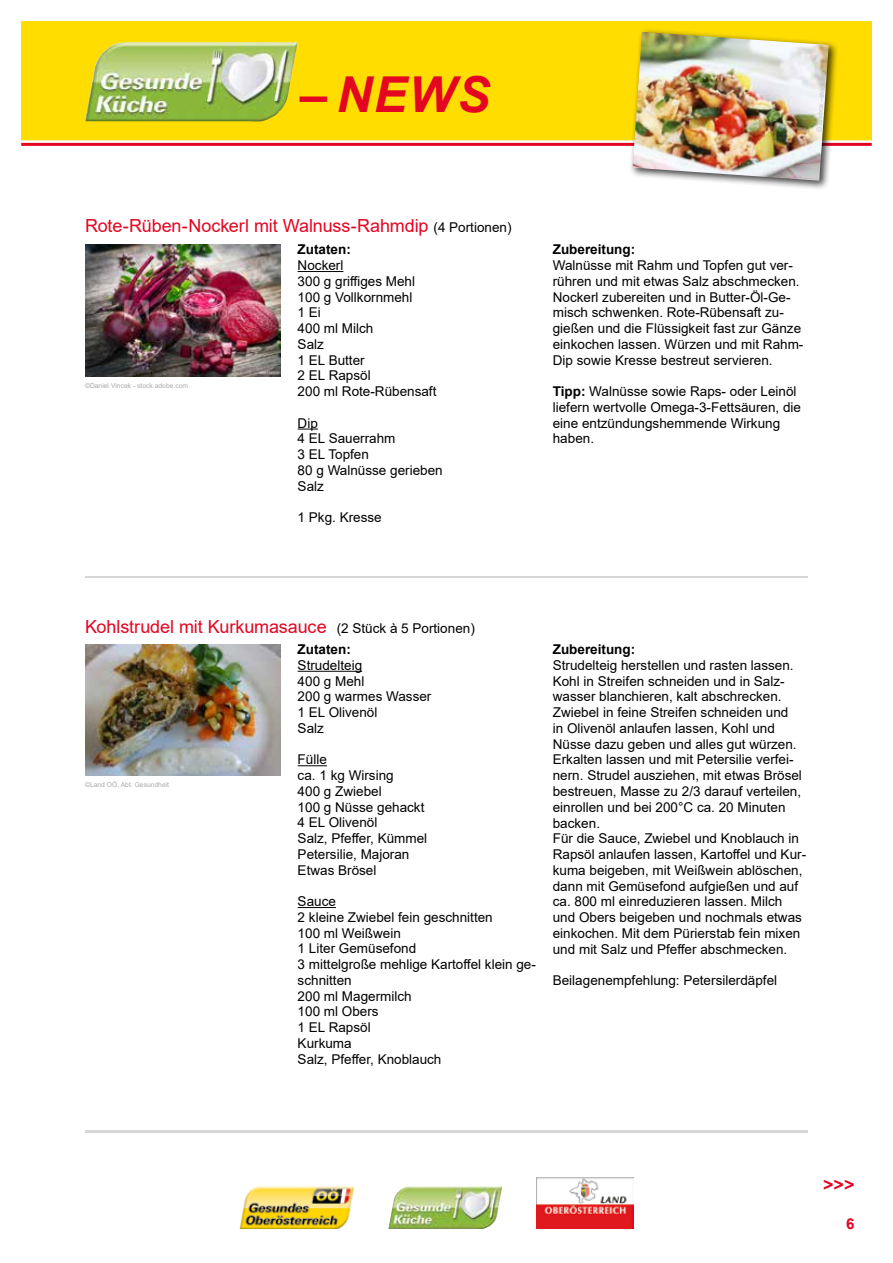
<style>
.page{position:relative;width:893px;height:1263px;background:#fff}
.page>*{position:absolute;margin:0;border:0;box-sizing:border-box;transform-origin:0 0}
.t1{font:italic 700 49.5px "Arial";color:#e40521}
.t2{font:18px "Arial";letter-spacing:-.005em;color:#e40521}
.t3{font:700 18px "Arial";color:#e40521}
.t4{font:700 15px "Arial";color:#e40521}
.t5{font:13.5px/15.8px "Arial";color:#000}
.t6{font:700 13.5px "Arial";color:#000}
.t7{font:6.75px "Arial";color:#aaa}
.t8{font:6.75px "Arial";color:#c1c0c0}
.s1{font-size:13.5px;color:#000}
.s2{font-weight:700}
</style>
<div class="page">
<div style="left:21px;top:21px;width:851px;height:121px;background:#fd0"></div>
<img style="left:85px;top:42px;width:213px;height:79px">
<hr style="left:21px;top:140px;width:851px;height:3px;background:#fff">
<hr style="left:21px;top:143px;width:851px;height:3px;background:#e40521">
<div style="left:629px;top:28px;width:209px;height:163px;background:#000;opacity:.75"></div>
<img style="left:633px;top:32px;width:196px;height:149px">
<img style="left:388px;top:1186px;width:114px;height:43px">
<img style="left:536px;top:1178px;width:98px;height:51px">
<img style="left:240px;top:1186px;width:114px;height:43px">
<img style="left:85px;top:244px;width:196px;height:132px">
<hr style="left:298px;top:271px;width:45px;height:1px;background:#000">
<svg style="left:298px;top:429px;width:20px;height:1px"></svg>
<hr style="left:85px;top:576px;width:723px;height:1px;background:#d6d6d6">
<img style="left:85px;top:644px;width:196px;height:132px">
<hr style="left:298px;top:671px;width:64px;height:1px;background:#000">
<svg style="left:298px;top:765px;width:29px;height:1px"></svg>
<hr style="left:298px;top:907px;width:38px;height:1px;background:#000">
<hr style="left:85px;top:1130px;width:723px;height:2px;background:#d6d6d6">
<h1 class="t1" style="left:300px;top:61px;width:192px">– NEWS</h1>
<h2 class="t2" style="left:85px;top:213px;width:428px">Rote-Rüben-Nockerl mit Walnuss-Rahmdip <span class="s1">(4 Portionen)</span></h2>
<p class="t7" style="left:85px;top:381px;width:105px">©Daniel Vincek - stock.adobe.com</p>
<p class="t6" style="left:298px;top:240px;width:55px">Zutaten:</p>
<p class="t5" style="left:298px;top:257px;width:140px">Nockerl<br>300 g griffiges Mehl<br>100 g Vollkornmehl<br>1 Ei<br>400 ml Milch<br>Salz<br>1 EL Butter<br>2 EL Rapsöl<br>200 ml Rote-Rübensaft</p>
<p class="t5" style="left:298px;top:415px;width:147px">Dip<br>4 EL Sauerrahm<br>3 EL Topfen<br>80 g Walnüsse gerieben<br>Salz</p>
<p class="t5" style="left:298px;top:509px;width:86px">1 Pkg. Kresse</p>
<p class="t8" style="left:814px;top:132px;width:86px;rotate:-86deg">© Brebca –stock.adobe.com</p>
<p class="t6" style="left:553px;top:240px;width:84px">Zubereitung:</p>
<p class="t5" style="left:553px;top:257px;width:252px">Walnüsse mit Rahm und Topfen gut ver&shy;rühren und mit etwas Salz abschmecken.<br>Nockerl zubereiten und in Butter-Öl-Ge&shy;misch schwenken. Rote-Rübensaft zu&shy;gießen und die Flüssigkeit fast zur Gänze einkochen lassen. Würzen und mit Rahm-Dip sowie Kresse bestreut servieren.</p>
<p class="t5" style="left:553px;top:383px;width:250px"><span class="s2">Tipp:</span> Walnüsse sowie Raps- oder Leinöl liefern wertvolle Omega-3-Fettsäuren, die eine entzündungshemmende Wirkung haben.</p>
<h2 class="t2" style="left:85px;top:614px;width:391px">Kohlstrudel mit Kurkumasauce <span class="s1">(2 Stück à 5 Portionen)</span></h2>
<p class="t7" style="left:85px;top:780px;width:86px">©Land OÖ, Abt. Gesundheit</p>
<p class="t6" style="left:298px;top:640px;width:55px">Zutaten:</p>
<p class="t5" style="left:298px;top:657px;width:135px">Strudelteig<br>400 g Mehl<br>200 g warmes Wasser<br>1 EL Olivenöl<br>Salz</p>
<p class="t5" style="left:298px;top:752px;width:131px">Fülle<br>ca. 1 kg Wirsing<br>400 g Zwiebel<br>100 g Nüsse gehackt<br>4 EL Olivenöl<br>Salz, Pfeffer, Kümmel<br>Petersilie, Majoran<br>Etwas Brösel</p>
<p class="t5" style="left:298px;top:893px;width:240px">Sauce<br>2 kleine Zwiebel fein geschnitten<br>100 ml Weißwein<br>1 Liter Gemüsefond<br>3 mittelgroße mehlige Kartoffel klein ge&shy;schnitten<br>200 ml Magermilch<br>100 ml Obers<br>1 EL Rapsöl<br>Kurkuma<br>Salz, Pfeffer, Knoblauch</p>
<p class="t6" style="left:553px;top:640px;width:84px">Zubereitung:</p>
<p class="t5" style="left:553px;top:657px;width:255px">Strudelteig herstellen und rasten lassen.<br>Kohl in Streifen schneiden und in Salz&shy;wasser blanchieren, kalt abschrecken.<br>Zwiebel in feine Streifen schneiden und<br>in Olivenöl anlaufen lassen, Kohl und Nüsse dazu geben und alles gut würzen.<br>Erkalten lassen und mit Petersilie verfei&shy;nern. Strudel ausziehen, mit etwas Brösel bestreuen, Masse zu 2/3 darauf verteilen, einrollen und bei 200°C ca. 20 Minuten backen.<br>Für die Sauce, Zwiebel und Knoblauch in Rapsöl anlaufen lassen, Kartoffel und Kur&shy;kuma beigeben, mit Weißwein ablöschen, dann mit Gemüsefond aufgießen und auf ca. 800 ml einreduzieren lassen. Milch und Obers beigeben und nochmals etwas einkochen. Mit dem Pürierstab fein mixen und mit Salz und Pfeffer abschmecken.</p>
<p class="t5" style="left:553px;top:972px;width:226px">Beilagenempfehlung: Petersilerdäpfel</p>
<h2 class="t3" style="left:823px;top:1172px;width:33px">&gt;&gt;&gt;</h2>
<p class="t4" style="left:846px;top:1213px;width:10px">6</p>
</div>
